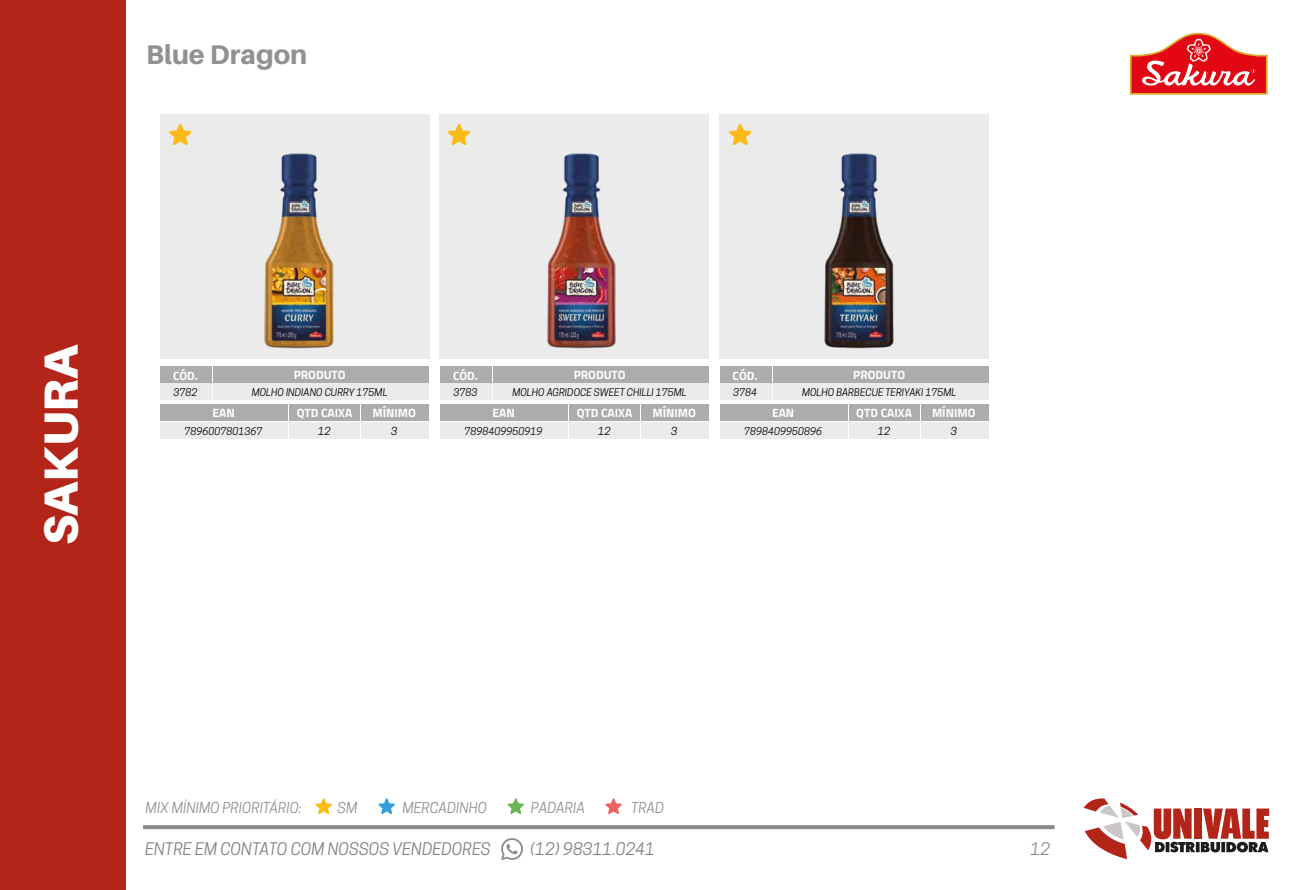
<style>
.page{position:relative;width:1300px;height:890px;background:#fff}
.page>*{position:absolute;margin:0;border:0;box-sizing:border-box;transform-origin:0 0}
.t1{font:900 48px "Aileron";color:#fff}
.t2{font:800 27px "Aileron";color:#919191}
.t3{font:italic 16.3px "Cooper Hewitt";color:#818181}
.t4{font:italic 16.3px "Cooper Hewitt";color:#8a8a8a}
.t5{font:italic 14.2px "Cooper Hewitt";color:#919191}
.t6{font:700 12px "Titillium Web";color:#fff}
.t7{font:italic 10.5px "Cooper Hewitt";color:#010101}
.t8{font:italic 10px "Cooper Hewitt";color:#010101}
</style>
<div class="page">
<svg style="left:143px;top:825px;width:912px;height:4px;background:#8e8e8e"></svg>
<div style="left:1194px;top:809px;width:8px;height:30px;background:#b32518"></div>
<svg style="left:1084px;top:798px;width:111px;height:61px"></svg>
<svg style="left:1196px;top:842px;width:4px;height:10px"></svg>
<svg style="left:1201px;top:809px;width:68px;height:43px"></svg>
<div style="left:0;top:0;width:126px;height:890px;background:#b32518"></div>
<svg style="left:315px;top:798px;width:17px;height:16px"></svg>
<svg style="left:605px;top:798px;width:17px;height:16px"></svg>
<svg style="left:378px;top:798px;width:17px;height:16px"></svg>
<svg style="left:508px;top:798px;width:16px;height:16px"></svg>
<svg style="left:501px;top:838px;width:22px;height:22px"></svg>
<svg style="left:1130px;top:33px;width:138px;height:62px"></svg>
<div style="left:160px;top:115px;width:269px;height:244px;background:#ebebeb"></div>
<div style="left:440px;top:115px;width:269px;height:244px;background:#ebebeb"></div>
<div style="left:719px;top:115px;width:270px;height:244px;background:#ebebeb"></div>
<div style="left:440px;top:366px;width:52px;height:16px;background:#acacac"></div>
<div style="left:569px;top:405px;width:71px;height:16px;background:#acacac"></div>
<div style="left:642px;top:405px;width:67px;height:16px;background:#acacac"></div>
<div style="left:440px;top:405px;width:128px;height:16px;background:#acacac"></div>
<div style="left:493px;top:366px;width:216px;height:16px;background:#acacac"></div>
<div style="left:440px;top:384px;width:52px;height:16px;background:#ebebeb"></div>
<div style="left:569px;top:422px;width:71px;height:17px;background:#ebebeb"></div>
<div style="left:642px;top:422px;width:67px;height:17px;background:#ebebeb"></div>
<div style="left:440px;top:422px;width:128px;height:17px;background:#ebebeb"></div>
<div style="left:493px;top:384px;width:216px;height:16px;background:#ebebeb"></div>
<div style="left:720px;top:366px;width:52px;height:16px;background:#acacac"></div>
<div style="left:849px;top:405px;width:71px;height:16px;background:#acacac"></div>
<div style="left:921px;top:405px;width:67px;height:16px;background:#acacac"></div>
<div style="left:720px;top:405px;width:127px;height:16px;background:#acacac"></div>
<div style="left:773px;top:366px;width:215px;height:16px;background:#acacac"></div>
<div style="left:720px;top:384px;width:52px;height:16px;background:#ebebeb"></div>
<div style="left:849px;top:422px;width:71px;height:17px;background:#ebebeb"></div>
<div style="left:921px;top:422px;width:67px;height:17px;background:#ebebeb"></div>
<div style="left:720px;top:422px;width:127px;height:17px;background:#ebebeb"></div>
<div style="left:773px;top:384px;width:215px;height:16px;background:#ebebeb"></div>
<div style="left:160px;top:366px;width:52px;height:16px;background:#acacac"></div>
<div style="left:289px;top:405px;width:71px;height:16px;background:#acacac"></div>
<div style="left:362px;top:405px;width:67px;height:16px;background:#acacac"></div>
<div style="left:160px;top:405px;width:128px;height:16px;background:#acacac"></div>
<div style="left:213px;top:366px;width:216px;height:16px;background:#acacac"></div>
<div style="left:160px;top:384px;width:52px;height:16px;background:#ebebeb"></div>
<div style="left:289px;top:422px;width:71px;height:17px;background:#ebebeb"></div>
<div style="left:362px;top:422px;width:67px;height:17px;background:#ebebeb"></div>
<div style="left:160px;top:422px;width:128px;height:17px;background:#ebebeb"></div>
<div style="left:213px;top:384px;width:216px;height:16px;background:#ebebeb"></div>
<img style="left:264px;top:153px;width:70px;height:196px">
<img style="left:547px;top:153px;width:69px;height:196px">
<img style="left:824px;top:153px;width:70px;height:196px">
<svg style="left:169px;top:124px;width:22px;height:21px"></svg>
<svg style="left:448px;top:124px;width:22px;height:21px"></svg>
<svg style="left:729px;top:124px;width:22px;height:21px"></svg>
<h2 class="t2" style="left:146px;top:40px;width:163px">Blue Dragon</h2>
<h1 class="t1" style="left:33px;top:545px;width:202px;rotate:-90deg">SAKURA</h1>
<p class="t6" style="left:173px;top:366px;width:26px">CÓD.</p>
<p class="t6" style="left:294px;top:365px;width:53px">PRODUTO</p>
<p class="t6" style="left:212px;top:404px;width:24px">EAN</p>
<p class="t6" style="left:297px;top:404px;width:57px">QTD CAIXA</p>
<p class="t6" style="left:372px;top:404px;width:45px">MÍNIMO</p>
<p class="t8" style="left:174px;top:387px;width:25px">3782</p>
<p class="t8" style="left:252px;top:387px;width:137px">MOLHO INDIANO CURRY 175ML</p>
<p class="t8" style="left:185px;top:425px;width:79px">7896007801367</p>
<p class="t7" style="left:318px;top:425px;width:14px">12</p>
<p class="t7" style="left:391px;top:425px;width:8px">3</p>
<p class="t6" style="left:453px;top:366px;width:26px">CÓD.</p>
<p class="t6" style="left:574px;top:365px;width:53px">PRODUTO</p>
<p class="t6" style="left:492px;top:404px;width:24px">EAN</p>
<p class="t6" style="left:577px;top:404px;width:57px">QTD CAIXA</p>
<p class="t6" style="left:652px;top:404px;width:45px">MÍNIMO</p>
<p class="t8" style="left:454px;top:387px;width:25px">3783</p>
<p class="t8" style="left:512px;top:387px;width:176px">MOLHO AGRIDOCE SWEET CHILLI 175ML</p>
<p class="t8" style="left:465px;top:425px;width:79px">7898409950919</p>
<p class="t7" style="left:598px;top:425px;width:14px">12</p>
<p class="t7" style="left:671px;top:425px;width:8px">3</p>
<p class="t6" style="left:733px;top:366px;width:26px">CÓD.</p>
<p class="t6" style="left:853px;top:365px;width:53px">PRODUTO</p>
<p class="t6" style="left:772px;top:404px;width:24px">EAN</p>
<p class="t6" style="left:856px;top:404px;width:57px">QTD CAIXA</p>
<p class="t6" style="left:932px;top:404px;width:45px">MÍNIMO</p>
<p class="t8" style="left:733px;top:387px;width:25px">3784</p>
<p class="t8" style="left:802px;top:387px;width:156px">MOLHO BARBECUE TERIYAKI 175ML</p>
<p class="t8" style="left:744px;top:425px;width:79px">7898409950896</p>
<p class="t7" style="left:878px;top:425px;width:14px">12</p>
<p class="t7" style="left:951px;top:425px;width:8px">3</p>
<h3 class="t5" style="left:146px;top:799px;width:158px">MIX MÍNIMO PRIORITÁRIO:</h3>
<h3 class="t5" style="left:337px;top:799px;width:21px">SM</h3>
<h3 class="t5" style="left:402px;top:799px;width:86px">MERCADINHO</h3>
<h3 class="t5" style="left:531px;top:799px;width:56px">PADARIA</h3>
<h3 class="t5" style="left:631px;top:799px;width:35px">TRAD</h3>
<h3 class="t3" style="left:145px;top:839px;width:347px">ENTRE EM CONTATO COM NOSSOS VENDEDORES</h3>
<h3 class="t3" style="left:530px;top:839px;width:127px">(12) 98311.0241</h3>
<h3 class="t4" style="left:1031px;top:839px;width:21px">12</h3>
</div>
